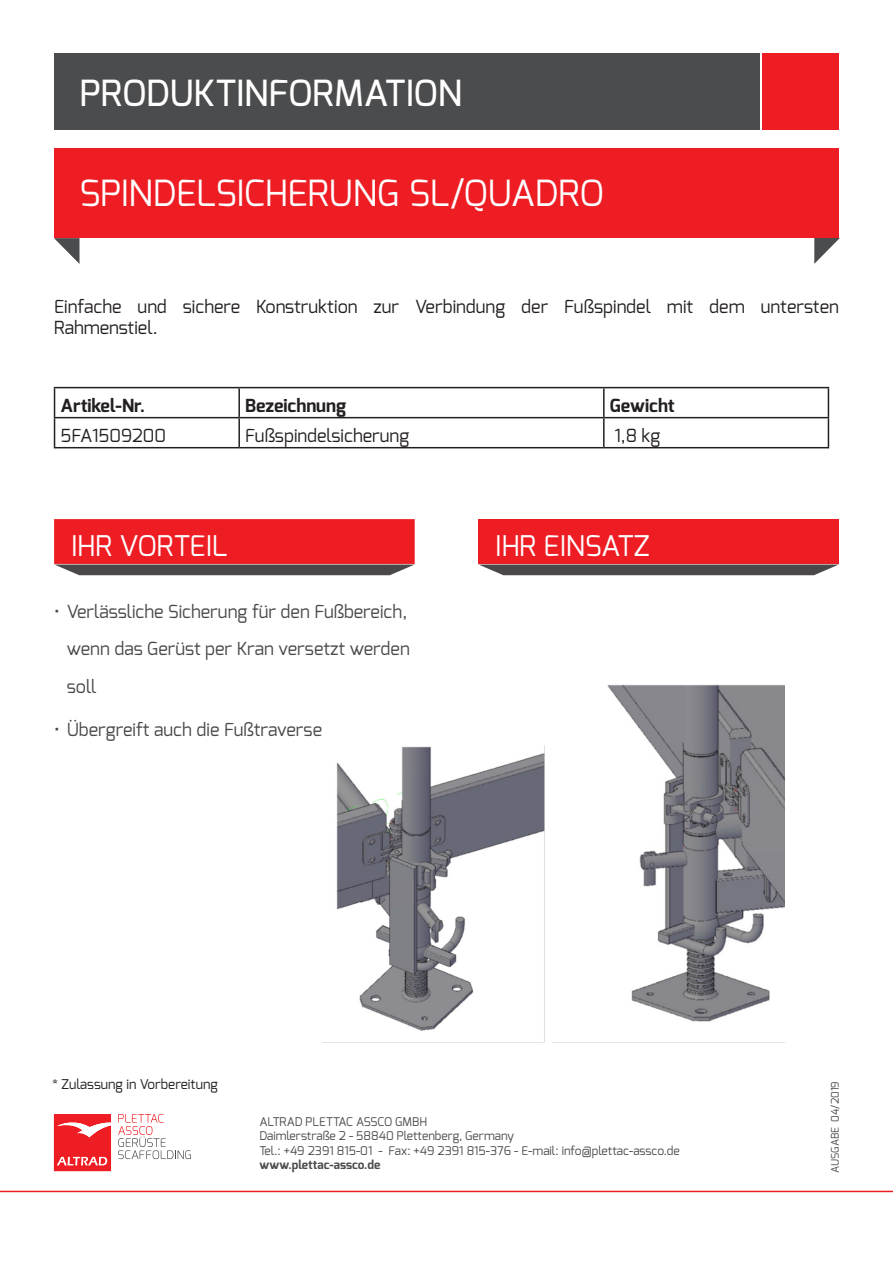
<style>
.page{position:relative;width:893px;height:1263px;background:#fff}
.page>*{position:absolute;margin:0;border:0;box-sizing:border-box;transform-origin:0 0}
.t1{font:36px "Exo";letter-spacing:-.005em;color:#fff}
.t2{font:500 36px "Exo";letter-spacing:-.005em;color:#fff}
.t3{font:28.5px "Exo";color:#fff}
.t4{font:18px/21.6px "Exo";color:#231f20}
.t5{font:18px/37.5px "Exo";color:#4a4848}
.t6{font:700 18px "Exo";color:#231f20}
.t7{font:13.5px "Exo";color:#231f20}
.t8{font:12px/14.4px "Exo";color:#4b4c4d}
.t9{font:700 12px "Exo";color:#4b4c4d}
.t10{font:10.5px "Exo";color:#4b4c4d}
</style>
<div class="page">
<div style="left:54px;top:149px;width:785px;height:89px;background:#ee1d23"></div>
<svg style="left:54px;top:238px;width:26px;height:26px"></svg>
<svg style="left:814px;top:238px;width:26px;height:26px"></svg>
<div style="left:54px;top:53px;width:706px;height:77px;background:#4b4c4d"></div>
<div style="left:762px;top:53px;width:77px;height:77px;background:#ee1d23"></div>
<hr style="left:0;top:1191px;width:893px;height:1px;background:#ee1d23">
<svg style="left:54px;top:1114px;width:57px;height:57px;background:#f03e43"></svg>
<svg style="left:118px;top:1114px;width:73px;height:45px"></svg>
<svg style="left:479px;top:564px;width:360px;height:11px;background:#5e5c5c"></svg>
<svg style="left:54px;top:519px;width:361px;height:56px;background:#d12a2f"></svg>
<div style="left:478px;top:519px;width:361px;height:45px;background:#ee1d23"></div>
<hr style="left:54px;top:387px;width:185px;height:1px;background:#231f20">
<hr style="left:239px;top:387px;width:365px;height:1px;background:#231f20">
<hr style="left:238px;top:388px;width:2px;height:29px;background:#231f20">
<hr style="left:604px;top:387px;width:225px;height:1px;background:#231f20">
<hr style="left:603px;top:388px;width:2px;height:29px;background:#231f20">
<hr style="left:54px;top:417px;width:185px;height:1px;background:#231f20">
<svg style="left:54px;top:388px;width:1px;height:59px"></svg>
<hr style="left:239px;top:417px;width:365px;height:1px;background:#231f20">
<hr style="left:238px;top:418px;width:2px;height:29px;background:#231f20">
<hr style="left:604px;top:417px;width:225px;height:1px;background:#231f20">
<hr style="left:603px;top:418px;width:2px;height:29px;background:#231f20">
<svg style="left:828px;top:388px;width:1px;height:59px"></svg>
<hr style="left:54px;top:447px;width:185px;height:1px;background:#231f20">
<hr style="left:239px;top:447px;width:365px;height:1px;background:#231f20">
<hr style="left:604px;top:447px;width:225px;height:1px;background:#231f20">
<img style="left:607px;top:684px;width:178px;height:338px">
<img style="left:323px;top:746px;width:221px;height:297px">
<h1 class="t2" style="left:80px;top:70px;width:384px">PRODUKTINFORMATION</h1>
<h1 class="t1" style="left:80px;top:170px;width:526px">SPINDELSICHERUNG SL/QUADRO</h1>
<h3 class="t4" style="left:54px;top:295px;width:786px">Einfache und sichere Konstruktion zur Verbindung der Fußspindel mit dem untersten<br>Rahmenstiel.</h3>
<h3 class="t6" style="left:61px;top:394px;width:86px">Artikel-Nr.</h3>
<h3 class="t6" style="left:245px;top:394px;width:102px">Bezeichnung</h3>
<h3 class="t6" style="left:610px;top:394px;width:66px">Gewicht</h3>
<h3 class="t4" style="left:61px;top:424px;width:107px">5FA1509200</h3>
<h3 class="t4" style="left:245px;top:424px;width:166px">Fußspindelsicherung</h3>
<h3 class="t4" style="left:614px;top:424px;width:48px">1,8 kg</h3>
<h2 class="t3" style="left:71px;top:527px;width:158px">IHR VORTEIL</h2>
<h2 class="t3" style="left:495px;top:527px;width:156px">IHR EINSATZ</h2>
<h3 class="t5" style="left:67px;top:592px;width:345px;text-indent:-13px">• Verlässliche Sicherung für den Fußbereich, wenn das Gerüst per Kran versetzt werden soll</h3>
<h3 class="t5" style="left:54px;top:711px;width:270px">• Übergreift auch die Fußtraverse</h3>
<p class="t7" style="left:52px;top:1076px;width:167px">* Zulassung in Vorbereitung</p>
<p class="t10" style="left:828px;top:1172px;width:93px;rotate:-90deg">AUSGABE 04/2019</p>
<p class="t8" style="left:259px;top:1114px;width:422px">ALTRAD PLETTAC ASSCO GMBH<br>Daimlerstraße 2 - 58840 Plettenberg, Germany<br>Tel.: +49 2391 815-01 - Fax: +49 2391 815-376 - E-mail: info@plettac-assco.de</p>
<p class="t9" style="left:259px;top:1157px;width:122px">www.plettac-assco.de</p>
</div>
